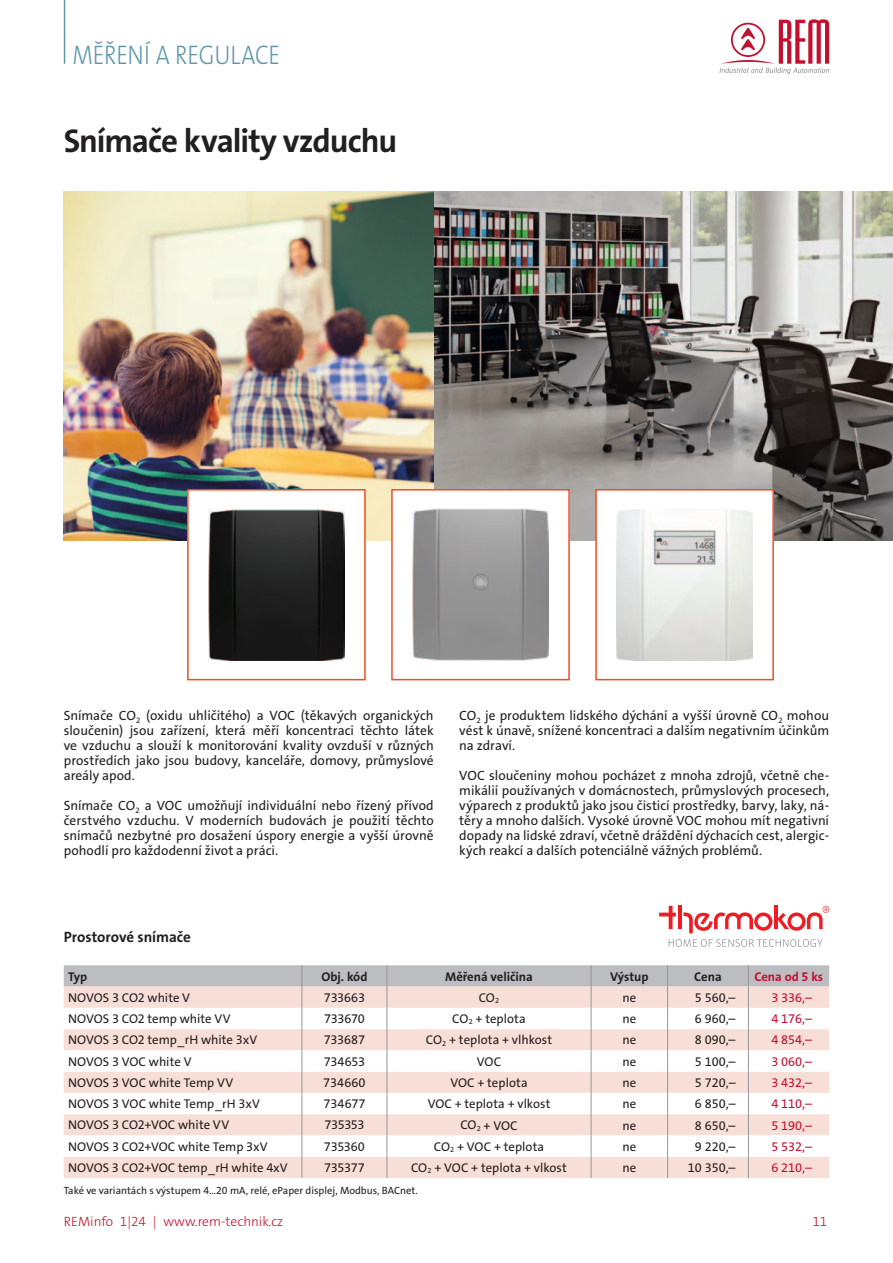
<style>
.page{position:relative;width:893px;height:1263px;background:#fff}
.page>*{position:absolute;margin:0;border:0;box-sizing:border-box;transform-origin:0 0}
.t1{font:700 33px "The Sans Os F";letter-spacing:-.035em;color:#231f20}
.t2{font:300 27px "The Sans Os F";letter-spacing:-.01em;color:#5f97ac;scale:.85 1}
.t3{font:700 15px "The Sans Os F";letter-spacing:-.005em;color:#231f20}
.t4{font:13.5px/15px "The Sans Os F";color:#231f20;text-align:justify}
.t5{font:300 13.5px "The Sans Os F";color:#c3102f}
.t6{font:12.75px "The Sans Os F";color:#231f20}
.t7{font:12.75px "The Sans Os F";color:#c3102f}
.t8{font:700 12.75px "The Sans Os F";color:#231f20}
.t9{font:700 12.75px "The Sans Os F";color:#c3102f}
.t10{font:10.5px "The Sans Os F";color:#231f20}
</style>
<div class="page">
<svg style="left:719px;top:19px;width:110px;height:55px"></svg>
<img style="left:64px;top:191px;width:829px;height:349px">
<hr style="left:64px;top:0;width:1px;height:64px;background:#5f97ac">
<svg style="left:64px;top:965px;width:765px;height:213px"></svg>
<svg style="left:659px;top:906px;width:170px;height:41px"></svg>
<div style="left:188px;top:490px;width:177px;height:190px;background:#fff"></div>
<img style="left:208px;top:509px;width:137px;height:151px">
<div style="left:187px;top:489px;width:179px;height:191px;border:2px solid #f04d22"></div>
<div style="left:392px;top:490px;width:177px;height:190px;background:#fff"></div>
<img style="left:412px;top:509px;width:137px;height:152px">
<div style="left:391px;top:489px;width:179px;height:191px;border:2px solid #f04d22"></div>
<div style="left:596px;top:490px;width:177px;height:190px;background:#fff"></div>
<img style="left:616px;top:509px;width:137px;height:151px">
<div style="left:595px;top:489px;width:179px;height:191px;border:2px solid #f04d22"></div>
<h2 class="t2" style="left:72px;top:37px;width:241px">Měřen í a regu lace</h2>
<h1 class="t1" style="left:64px;top:120px;width:335px">Snímače kvality vzduchu</h1>
<p class="t4" style="left:64px;top:708px;width:371px">Snímače CO<sub>2</sub> (oxidu uhličitého) a VOC (těkavých organických sloučenin) jsou zařízení, která měří koncentraci těchto látek ve vzduchu a slouží k monitorování kvality ovzduší v různých prostředích jako jsou budovy, kanceláře, domovy, průmyslové areály apod.</p>
<p class="t4" style="left:64px;top:798px;width:371px">Snímače CO<sub>2</sub> a VOC umožňují individuální nebo řízený přívod čerstvého vzduchu. V moderních budovách je použití těchto snímačů nezbytné pro dosažení úspory energie a vyšší úrovně pohodlí pro každodenní život a práci.</p>
<p class="t4" style="left:459px;top:708px;width:371px">CO<sub>2</sub> je produktem lidského dýchání a vyšší úrovně CO<sub>2</sub> mohou vést k únavě, snížené koncentraci a dalším negativním účinkům na zdraví.</p>
<p class="t4" style="left:459px;top:768px;width:371px">VOC sloučeniny mohou pocházet z mnoha zdrojů, včetně che&shy;mikálií používaných v domácnostech, průmyslových procesech, výparech z produktů jako jsou čisticí prostředky, barvy, laky, ná&shy;těry a mnoho dalších. Vysoké úrovně VOC mohou mít negativní dopady na lidské zdraví, včetně dráždění dýchacích cest, alergic&shy;kých reakcí a dalších potenciálně vážných problémů.</p>
<p class="t3" style="left:64px;top:928px;width:129px">Prostorové snímače</p>
<p class="t8" style="left:68px;top:968px;width:21px">Typ</p>
<p class="t8" style="left:321px;top:968px;width:48px">Obj. kód</p>
<p class="t8" style="left:445px;top:968px;width:89px">Měřená veličina</p>
<p class="t8" style="left:610px;top:968px;width:40px">Výstup</p>
<p class="t8" style="left:694px;top:968px;width:29px">Cena</p>
<p class="t9" style="left:754px;top:968px;width:70px">Cena od 5 ks</p>
<p class="t6" style="left:68px;top:989px;width:124px">NOVOS 3 CO2 white V</p>
<p class="t6" style="left:324px;top:989px;width:43px">733663</p>
<p class="t6" style="left:479px;top:989px;width:22px">CO<sub>2</sub></p>
<p class="t6" style="left:622px;top:989px;width:15px">ne</p>
<p class="t6" style="left:695px;top:989px;width:42px">5 560,–</p>
<p class="t7" style="left:771px;top:989px;width:42px">3 336,–</p>
<p class="t6" style="left:68px;top:1011px;width:164px">NOVOS 3 CO2 temp white VV</p>
<p class="t6" style="left:324px;top:1011px;width:42px">733670</p>
<p class="t6" style="left:452px;top:1011px;width:75px">CO<sub>2</sub> + teplota</p>
<p class="t6" style="left:622px;top:1011px;width:15px">ne</p>
<p class="t6" style="left:695px;top:1011px;width:42px">6 960,–</p>
<p class="t7" style="left:771px;top:1011px;width:42px">4 176,–</p>
<p class="t6" style="left:68px;top:1032px;width:191px">NOVOS 3 CO2 temp_rH white 3xV</p>
<p class="t6" style="left:324px;top:1032px;width:43px">733687</p>
<p class="t6" style="left:426px;top:1032px;width:128px">CO<sub>2</sub> + teplota + vlhkost</p>
<p class="t6" style="left:622px;top:1032px;width:15px">ne</p>
<p class="t6" style="left:695px;top:1032px;width:42px">8 090,–</p>
<p class="t7" style="left:771px;top:1032px;width:42px">4 854,–</p>
<p class="t6" style="left:68px;top:1053px;width:125px">NOVOS 3 VOC white V</p>
<p class="t6" style="left:324px;top:1053px;width:43px">734653</p>
<p class="t6" style="left:477px;top:1053px;width:26px">VOC</p>
<p class="t6" style="left:622px;top:1053px;width:15px">ne</p>
<p class="t6" style="left:695px;top:1053px;width:42px">5 100,–</p>
<p class="t7" style="left:771px;top:1053px;width:42px">3 060,–</p>
<p class="t6" style="left:68px;top:1074px;width:167px">NOVOS 3 VOC white Temp VV</p>
<p class="t6" style="left:323px;top:1074px;width:44px">734660</p>
<p class="t6" style="left:450px;top:1074px;width:79px">VOC + teplota</p>
<p class="t6" style="left:622px;top:1074px;width:15px">ne</p>
<p class="t6" style="left:695px;top:1074px;width:42px">5 720,–</p>
<p class="t7" style="left:771px;top:1074px;width:42px">3 432,–</p>
<p class="t6" style="left:68px;top:1096px;width:193px">NOVOS 3 VOC white Temp_rH 3xV</p>
<p class="t6" style="left:323px;top:1096px;width:43px">734677</p>
<p class="t6" style="left:428px;top:1096px;width:124px">VOC + teplota + vlkost</p>
<p class="t6" style="left:622px;top:1096px;width:15px">ne</p>
<p class="t6" style="left:695px;top:1096px;width:42px">6 850,–</p>
<p class="t7" style="left:771px;top:1096px;width:42px">4 110,–</p>
<p class="t6" style="left:68px;top:1117px;width:163px">NOVOS 3 CO2+VOC white VV</p>
<p class="t6" style="left:324px;top:1117px;width:42px">735353</p>
<p class="t6" style="left:460px;top:1117px;width:59px">CO<sub>2</sub> + VOC</p>
<p class="t6" style="left:622px;top:1117px;width:15px">ne</p>
<p class="t6" style="left:695px;top:1117px;width:42px">8 650,–</p>
<p class="t7" style="left:771px;top:1117px;width:42px">5 190,–</p>
<p class="t6" style="left:68px;top:1138px;width:201px">NOVOS 3 CO2+VOC white Temp 3xV</p>
<p class="t6" style="left:324px;top:1138px;width:43px">735360</p>
<p class="t6" style="left:434px;top:1138px;width:112px">CO<sub>2</sub> + VOC + teplota</p>
<p class="t6" style="left:622px;top:1138px;width:15px">ne</p>
<p class="t6" style="left:695px;top:1138px;width:42px">9 220,–</p>
<p class="t7" style="left:771px;top:1138px;width:42px">5 532,–</p>
<p class="t6" style="left:68px;top:1159px;width:221px">NOVOS 3 CO2+VOC temp_rH white 4xV</p>
<p class="t6" style="left:324px;top:1159px;width:42px">735377</p>
<p class="t6" style="left:411px;top:1159px;width:157px">CO<sub>2</sub> + VOC + teplota + vlkost</p>
<p class="t6" style="left:622px;top:1159px;width:15px">ne</p>
<p class="t6" style="left:688px;top:1159px;width:49px">10 350,–</p>
<p class="t7" style="left:771px;top:1159px;width:42px">6 210,–</p>
<p class="t10" style="left:64px;top:1184px;width:356px">Také ve variantách s výstupem 4…20 mA, relé, ePaper displej, Modbus, BACnet.</p>
<p class="t5" style="left:64px;top:1213px;width:221px">REMinfo 1|24 | www.rem-technik.cz</p>
<p class="t5" style="left:812px;top:1213px;width:16px">11</p>
</div>
